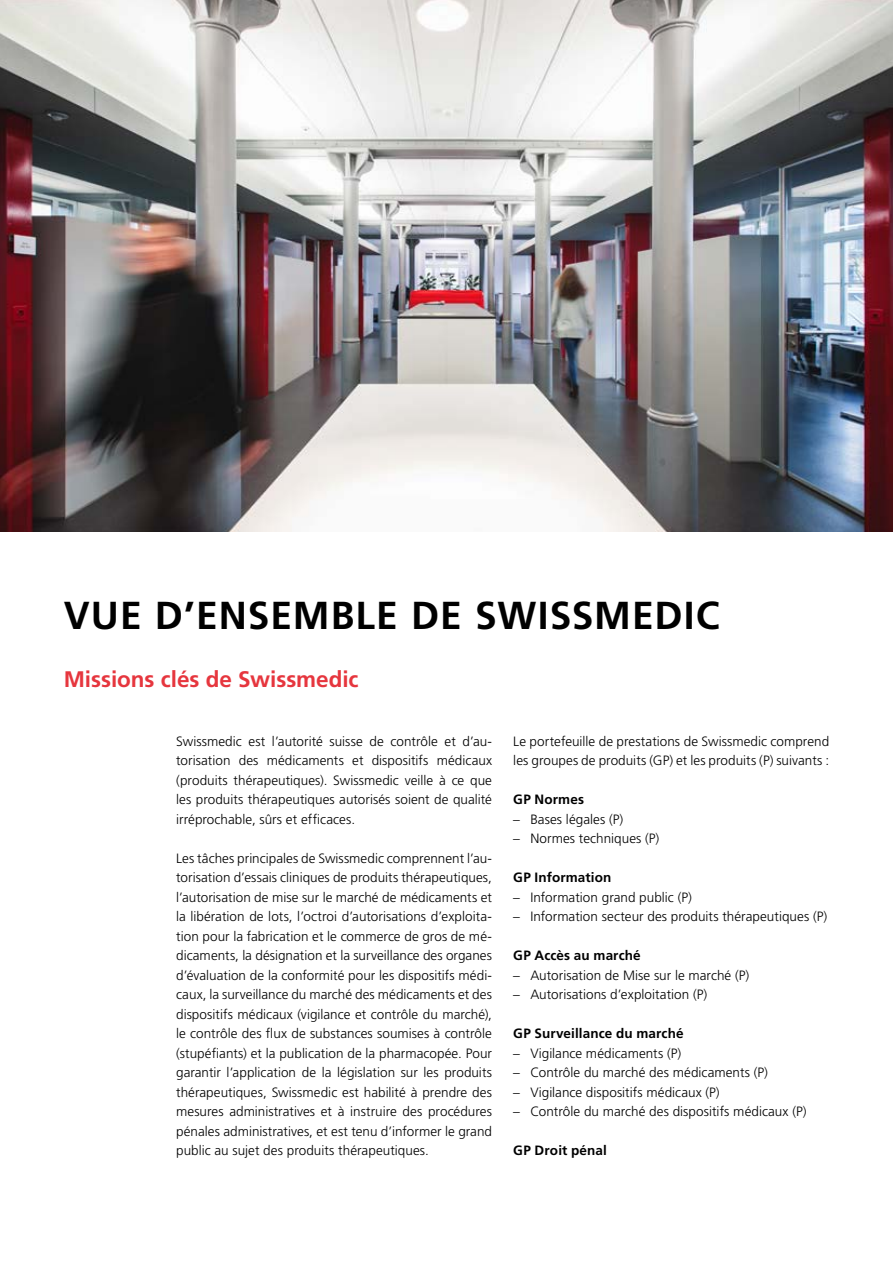
<style>
.page{position:relative;width:893px;height:1263px;background:#fff}
.page>*{position:absolute;margin:0;border:0;box-sizing:border-box;transform-origin:0 0}
.t1{font:700 39px "Frutiger LT Std";letter-spacing:.025em;color:#000}
.t2{font:700 22.5px "Frutiger LT Std";color:#e6363e}
.t3{font:300 13.5px/19.5px "Frutiger LT Std";letter-spacing:.005em;color:#000;text-align:justify}
.t4{font:700 13.5px "Frutiger LT Std";letter-spacing:.01em;color:#000}
</style>
<div class="page">
<img style="left:0;top:0;width:893px;height:531px">
<h1 class="t1" style="left:64px;top:592px;width:657px">VUE D’ENSEMBLE DE SWISSMEDIC</h1>
<h2 class="t2" style="left:64px;top:666px;width:296px">Missions clés de Swissmedic</h2>
<p class="t3" style="left:176px;top:732px;width:317px">Swissmedic est l’autorité suisse de contrôle et d’au&shy;torisation des médicaments et dispositifs médicaux (produits thérapeutiques). Swissmedic veille à ce que les produits thérapeutiques autorisés soient de qualité irréprochable, sûrs et efficaces.</p>
<p class="t3" style="left:176px;top:849px;width:317px">Les tâches principales de Swissmedic comprennent l’au&shy;torisation d’essais cliniques de produits thérapeutiques, l’autorisation de mise sur le marché de médicaments et la libération de lots, l’octroi d’autorisations d’exploita&shy;tion pour la fabrication et le commerce de gros de mé&shy;dicaments, la désignation et la surveillance des organes d’évaluation de la conformité pour les dispositifs médi&shy;caux, la surveillance du marché des médicaments et des dispositifs médicaux (vigilance et contrôle du marché), le contrôle des flux de substances soumises à contrôle (stupéfiants) et la publication de la pharmacopée. Pour garantir l’application de la législation sur les produits thérapeutiques, Swissmedic est habilité à prendre des mesures administratives et à instruire des procédures pénales administratives, et est tenu d’informer le grand public au sujet des produits thérapeutiques.</p>
<p class="t3" style="left:513px;top:731px;width:317px">Le portefeuille de prestations de Swissmedic comprend les groupes de produits (GP) et les produits (P) suivants :</p>
<p class="t4" style="left:513px;top:792px;width:72px">GP Normes</p>
<p class="t3" style="left:513px;top:809px;width:111px">– Bases légales (P)</p>
<p class="t3" style="left:513px;top:829px;width:148px">– Normes techniques (P)</p>
<p class="t4" style="left:513px;top:870px;width:100px">GP Information</p>
<p class="t3" style="left:513px;top:887px;width:180px">– Information grand public (P)</p>
<p class="t3" style="left:513px;top:907px;width:315px">– Information secteur des produits thérapeutiques (P)</p>
<p class="t4" style="left:513px;top:948px;width:129px">GP Accès au marché</p>
<p class="t3" style="left:513px;top:965px;width:237px">– Autorisation de Mise sur le marché (P)</p>
<p class="t3" style="left:513px;top:985px;width:195px">– Autorisations d’exploitation (P)</p>
<p class="t4" style="left:513px;top:1026px;width:172px">GP Surveillance du marché</p>
<p class="t3" style="left:513px;top:1043px;width:169px">– Vigilance médicaments (P)</p>
<p class="t3" style="left:513px;top:1063px;width:256px">– Contrôle du marché des médicaments (P)</p>
<p class="t3" style="left:513px;top:1082px;width:208px">– Vigilance dispositifs médicaux (P)</p>
<p class="t3" style="left:513px;top:1102px;width:295px">– Contrôle du marché des dispositifs médicaux (P)</p>
<p class="t4" style="left:513px;top:1142px;width:95px">GP Droit pénal</p>
</div>
